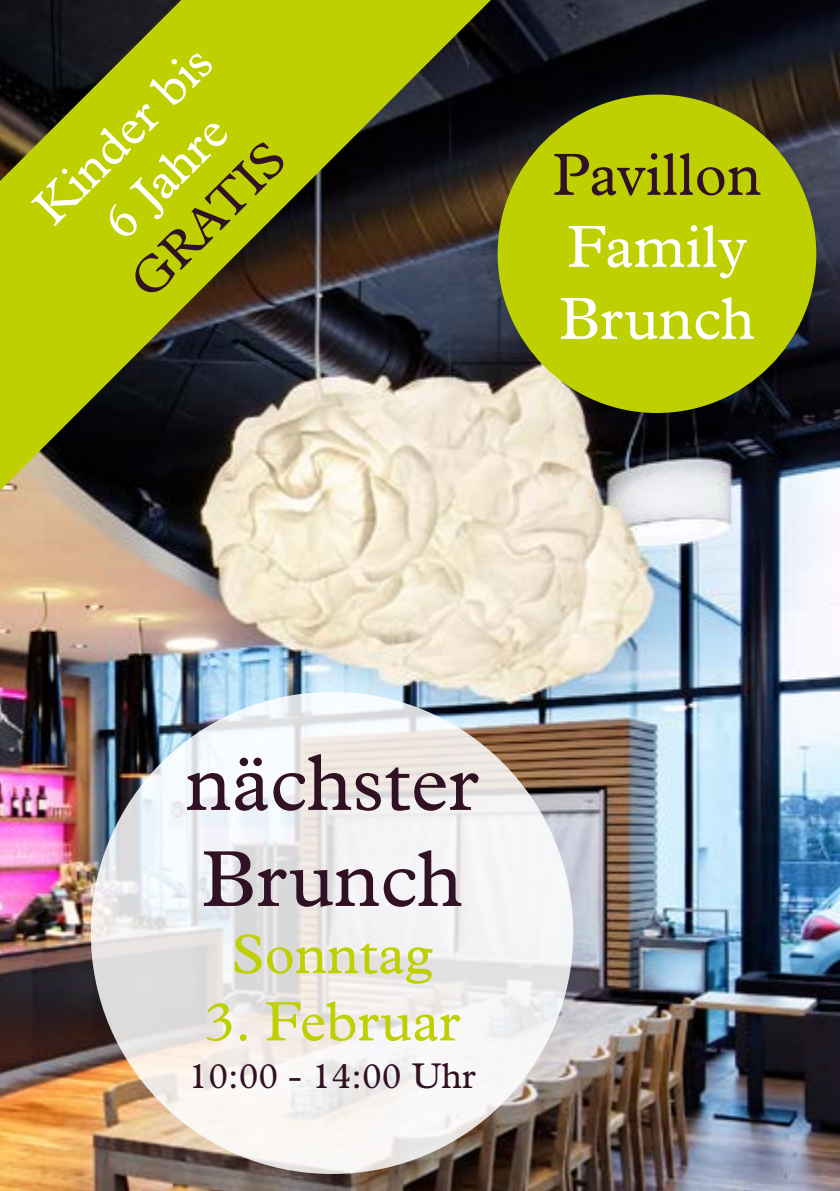
<style>
.page{position:relative;width:840px;height:1191px;background:#fff}
.page>*{position:absolute;margin:0;border:0;box-sizing:border-box;transform-origin:0 0}
.t1{font:80px/96px "Plantin Std";color:#311124}
.t2{font:60px/72px "Plantin Std";color:#fff}
.t3{font:60px "Plantin Std";color:#311124}
.t4{font:56px "Plantin Std";color:#bed000}
.t5{font:50px/60px "Plantin Std";color:#fff;text-align:center}
.t6{font:50px "Plantin Std";color:#311124}
.t7{font:36px "Plantin Std";color:#311124}
</style>
<div class="page">
<img style="left:0;top:0;width:839px;height:1191px">
<div style="left:497px;top:95px;width:318px;height:318px;background:#bed000;border-radius:50%"></div>
<svg style="left:0;top:0;width:490px;height:490px"></svg>
<svg style="left:91px;top:692px;width:482px;height:482px;fill:#f3f1f2"></svg>
<p class="t5" style="left:21px;top:194px;width:230px;rotate:-45deg">Kinder bis<br>6 Jahre</p>
<p class="t6" style="left:118px;top:269px;width:198px;rotate:-45deg">GRATIS</p>
<p class="t3" style="left:552px;top:140px;width:210px">Pavillon</p>
<p class="t2" style="left:558px;top:211px;width:197px">Family<br>Brunch</p>
<h1 class="t1" style="left:185px;top:735px;width:294px">nächster<br>Brunch</h1>
<p class="t4" style="left:231px;top:922px;width:203px">Sonntag</p>
<p class="t4" style="left:204px;top:989px;width:257px">3. Februar</p>
<p class="t7" style="left:188px;top:1055px;width:288px">10:00 - 14:00 Uhr</p>
</div>
